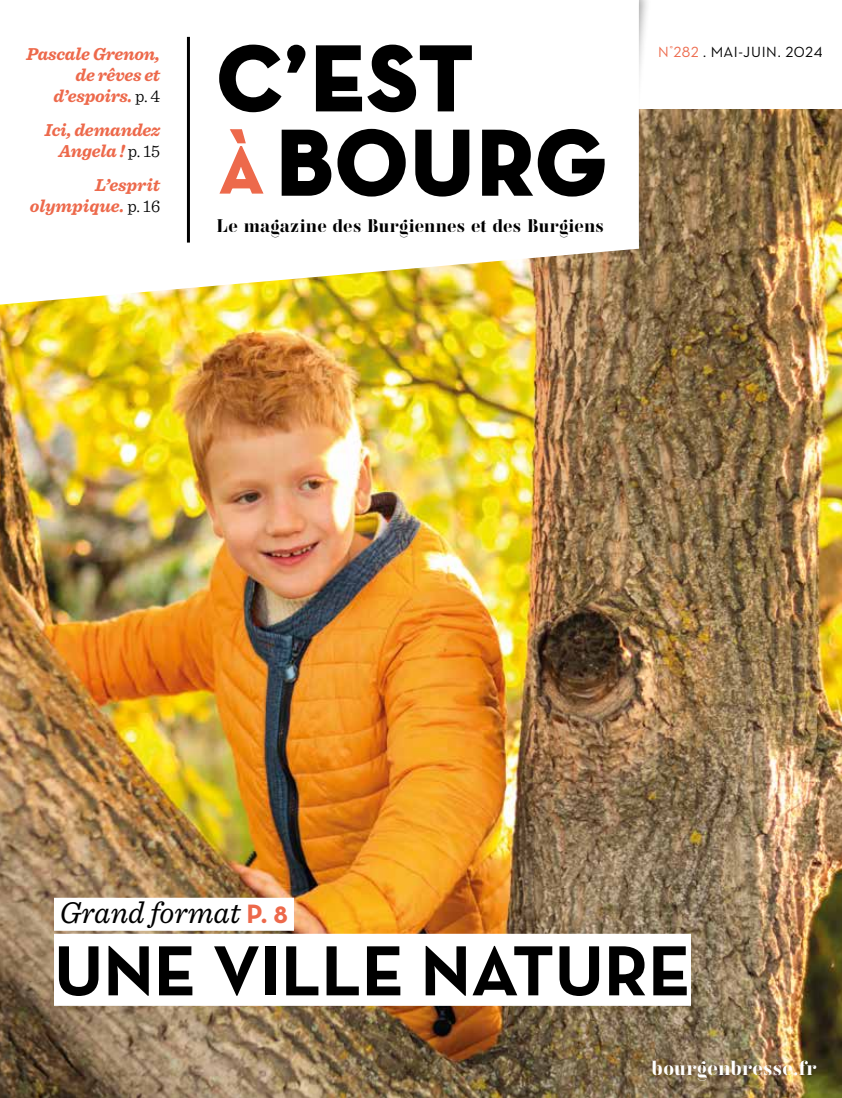
<style>
.page{position:relative;width:842px;height:1098px;background:#fff}
.page>*{position:absolute;margin:0;border:0;box-sizing:border-box;transform-origin:0 0}
.t1{font:700 72px "Neutraface Text";color:#000}
.t2{font:italic 31.35px "Sentinel";color:#000}
.t3{font:21px "Vtg Stencil Germany No 1";letter-spacing:.015em;color:#fff}
.t4{font:18.75px "Vtg Stencil Germany No 1";letter-spacing:.015em;color:#000}
.t5{font:italic 700 18px/21px "Sentinel";letter-spacing:-.01em;color:#ed694b;text-align:right}
.t6{font:15px "Neutraface Text";letter-spacing:.03em;color:#000}
.s1{font-weight:300;font-style:normal;color:#000}
.s2{color:#ed694b}
.s3{font-family:"Neutraface Text";font-weight:700;font-style:normal;font-size:27px;color:#ed694b}
</style>
<div class="page">
<img style="left:0;top:109px;width:842px;height:988px">
<div style="left:542px;top:0;width:110px;height:142px;background:#000;opacity:.35"></div>
<div style="left:549px;top:103px;width:103px;height:158px;background:#000;opacity:.35"></div>
<img style="left:0;top:36px;width:639px;height:268px">
<div style="left:54px;top:897px;width:240px;height:33px;background:#fff"></div>
<div style="left:54px;top:933px;width:637px;height:72px;background:#fff"></div>
<hr style="left:187px;top:37px;width:3px;height:205px;background:#000">
<svg style="left:217px;top:0;width:422px;height:252px"></svg>
<p class="t5" style="left:26px;top:43px;width:135px">Pascale Grenon, de rêves et d’espoirs. <span class="s1">p. 4</span></p>
<p class="t5" style="left:45px;top:119px;width:117px">Ici, demandez<br>Angela ! <span class="s1">p. 15</span></p>
<p class="t5" style="left:30px;top:173px;width:132px">L’esprit olympique. <span class="s1">p. 16</span></p>
<p class="t6" style="left:658px;top:43px;width:166px"><span class="s2">N</span><sup>°</sup><span class="s2">282</span> . MAI-JUIN. 2024</p>
<p class="t4" style="left:217px;top:215px;width:389px">Le magazine des Burgiennes et des Burgiens</p>
<h2 class="t2" style="left:59px;top:888px;width:230px">Grand format <span class="s3">P. 8</span></h2>
<h1 class="t1" style="left:54px;top:924px;width:638px">UNE VILLE NATURE</h1>
<p class="t3" style="left:651px;top:1055px;width:166px">bourgenbresse.fr</p>
</div>
